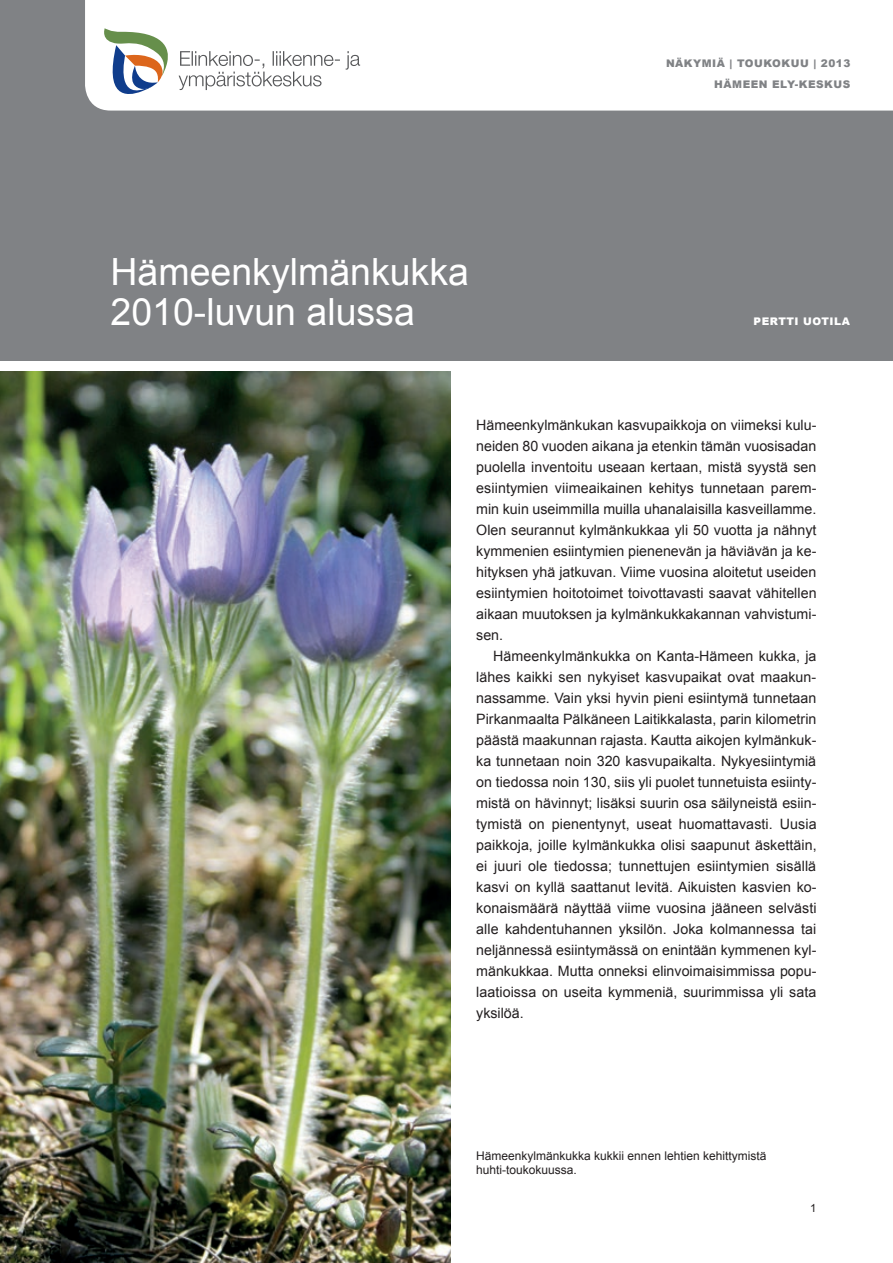
<style>
.page{position:relative;width:893px;height:1263px;background:#fff}
.page>*{position:absolute;margin:0;border:0;box-sizing:border-box;transform-origin:0 0}
.t1{font:37.5px/40.5px "Arial";color:#fff}
.t2{font:14.25px/21px "Arial";color:#231f20;text-align:justify}
.t3{font:12px/13.5px "Arial";color:#231f20}
.t4{font:11.25px "Arial";color:#231f20}
.t5{font:900 10.5px/20.2px "Arial";letter-spacing:.05em;color:#808285;text-align:right}
.t6{font:900 10.5px "Arial";letter-spacing:.05em;color:#fff}
</style>
<div class="page">
<div style="left:0;top:0;width:893px;height:360px;background:#808285"></div>
<div style="left:85px;top:0;width:808px;height:111px;background:#fff"></div>
<svg style="left:346px;top:51px;width:14px;height:19px"></svg>
<svg style="left:179px;top:51px;width:161px;height:39px;background:#e2e2e2"></svg>
<svg style="left:100px;top:28px;width:70px;height:70px;background:#bfc4bf"></svg>
<img style="left:0;top:371px;width:451px;height:892px">
<p class="t5" style="left:666px;top:53px;width:135px">NÄKYMIÄ | TOUKOKUU</p>
<p class="t5" style="left:714px;top:53px;width:138px">| 2013<br>HÄM EEN ELY-KESKUS</p>
<h1 class="t1" style="left:111px;top:251px;width:360px">Hämeenkylmänkukka<br>2010-luvun alussa</h1>
<p class="t6" style="left:754px;top:315px;width:98px">PERTTI UOTILA</p>
<p class="t2" style="left:476px;top:414px;width:342px">Hämeenkylmänkukan kasvupaikkoja on viimeksi kulu&shy;neiden 80 vuoden aikana ja etenkin tämän vuosisadan puolella inventoitu useaan kertaan, mistä syystä sen esiintymien viimeaikainen kehitys tunnetaan parem&shy;min kuin useimmilla muilla uhanalaisilla kasveillamme.<br>Olen seurannut kylmänkukkaa yli 50 vuotta ja nähnyt kymmenien esiintymien pienenevän ja häviävän ja ke&shy;hityksen yhä jatkuvan. Viime vuosina aloitetut useiden esiintymien hoitotoimet toivottavasti saavat vähitellen aikaan muutoksen ja kylmänkukkakannan vahvistumi&shy;sen.</p>
<p class="t2" style="left:476px;top:645px;width:342px;text-indent:17px">Hämeenkylmänkukka on Kanta-Hämeen kukka, ja lähes kaikki sen nykyiset kasvupaikat ovat maakun&shy;nassamme. Vain yksi hyvin pieni esiintymä tunnetaan Pirkanmaalta Pälkäneen Laitikkalasta, parin kilometrin päästä maakunnan rajasta. Kautta aikojen kylmänkuk&shy;ka tunnetaan noin 320 kasvupaikalta. Nykyesiintymiä on tiedossa noin 130, siis yli puolet tunnetuista esiinty&shy;mistä on hävinnyt; lisäksi suurin osa säilyneistä esiin&shy;tymistä on pienentynyt, useat huomattavasti. Uusia paikkoja, joille kylmänkukka olisi saapunut äskettäin, ei juuri ole tiedossa; tunnettujen esiintymien sisällä kasvi on kyllä saattanut levitä. Aikuisten kasvien ko&shy;konaismäärä näyttää viime vuosina jääneen selvästi alle kahdentuhannen yksilön. Joka kolmannessa tai neljännessä esiintymässä on enintään kymmenen kyl&shy;mänkukkaa. Mutta onneksi elinvoimaisimmissa popu&shy;laatioissa on useita kymmeniä, suurimmissa yli sata yksilöä.</p>
<p class="t3" style="left:476px;top:1149px;width:292px">Hämeenkylmänkukka kukkii ennen lehtien kehittymistä huhti-toukokuussa.</p>
<p class="t4" style="left:810px;top:1202px;width:8px">1</p>
</div>
